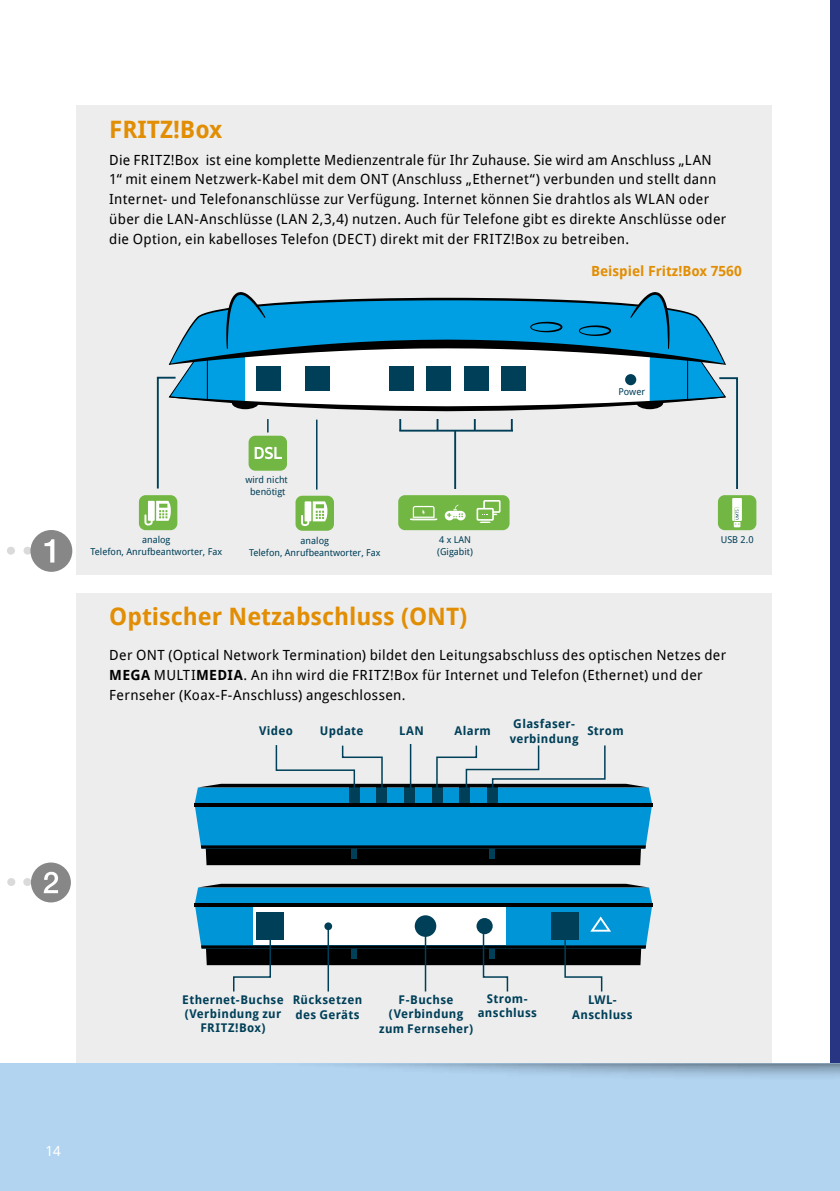
<style>
.page{position:relative;width:840px;height:1191px;background:#fff}
.page>*{position:absolute;margin:0;border:0;box-sizing:border-box;transform-origin:0 0}
.t1{font:700 24px "Droid Sans";color:#e28e04}
.t2{font:14px/19.8px "Droid Sans";letter-spacing:.02em;color:#000}
.t3{font:700 14px "Droid Sans";color:#e28e04}
.t4{font:14px "Droid Sans";color:#fff}
.t5{font:700 12px/14.4px "Droid Sans";letter-spacing:.03em;color:#003f58;text-align:center}
.t6{font:9.4px/11.4px "Droid Sans";color:#003f58;text-align:center}
.s1{font-weight:700}
</style>
<div class="page">
<div style="left:830px;top:0;width:9px;height:1191px;background:#283583"></div>
<div style="left:76px;top:106px;width:695px;height:469px;background:#ededed"></div>
<div style="left:76px;top:593px;width:695px;height:469px;background:#ededed"></div>
<hr style="left:194px;top:903px;width:458px;height:4px;background:#000">
<hr style="left:194px;top:803px;width:458px;height:4px;background:#000">
<svg style="left:195px;top:883px;width:457px;height:109px"></svg>
<svg style="left:194px;top:744px;width:457px;height:121px"></svg>
<hr style="left:409px;top:744px;width:2px;height:48px;background:#003f58">
<div style="left:30px;top:530px;width:42px;height:42px;background:#878787;border-radius:50%"></div>
<svg style="left:7px;top:539px;width:48px;height:23px"></svg>
<svg style="left:7px;top:878px;width:24px;height:8px"></svg>
<div style="left:31px;top:862px;width:40px;height:40px;background:#878787;border-radius:50%"></div>
<svg style="left:43px;top:871px;width:15px;height:22px"></svg>
<div style="left:0;top:1063px;width:839px;height:128px;background:#b2d4f1"></div>
<div style="left:74px;top:1063px;width:765px;height:18px;background:#000;opacity:.87"></div>
<div style="left:398px;top:495px;width:111px;height:35px;background:#72b743;border-radius:7px"></div>
<svg style="left:444px;top:504px;width:21px;height:16px"></svg>
<div style="left:717px;top:495px;width:39px;height:35px;background:#72b743;border-radius:7px"></div>
<svg style="left:732px;top:498px;width:9px;height:29px"></svg>
<svg style="left:156px;top:292px;width:582px;height:198px"></svg>
<div style="left:483px;top:500px;width:17px;height:13px;border:2px solid #fff"></div>
<div style="left:477px;top:509px;width:15px;height:11px;background:#72b743"></div>
<div style="left:476px;top:508px;width:17px;height:13px;border:2px solid #fff"></div>
<svg style="left:479px;top:521px;width:11px;height:2px"></svg>
<svg style="left:482px;top:513px;width:15px;height:2px"></svg>
<svg style="left:410px;top:506px;width:27px;height:14px"></svg>
<div style="left:139px;top:495px;width:38px;height:35px;background:#72b743;border-radius:7px"></div>
<svg style="left:144px;top:501px;width:27px;height:24px"></svg>
<div style="left:295px;top:496px;width:39px;height:35px;background:#72b743;border-radius:7px"></div>
<svg style="left:301px;top:501px;width:26px;height:25px"></svg>
<hr style="left:316px;top:419px;width:1px;height:70px;background:#003f58">
<h1 class="t1" style="left:109px;top:112px;width:115px">FRITZ!Box</h1>
<p class="t2" style="left:109px;top:149px;width:618px">Die FRITZ!Box ist eine komplette Medienzentrale für Ihr Zuhause. Sie wird am Anschluss „LAN 1“ mit einem Netzwerk-Kabel mit dem ONT (Anschluss „Ethernet“) verbunden und stellt dann Internet- und Telefonanschlüsse zur Verfügung. Internet können Sie drahtlos als WLAN oder über die LAN-Anschlüsse (LAN 2,3,4) nutzen. Auch für Telefone gibt es direkte Anschlüsse oder die Option, ein kabelloses Telefon (DECT) direkt mit der FRITZ!Box zu betreiben.</p>
<p class="t3" style="left:590px;top:260px;width:152px">Beispiel Fritz!Box 7560</p>
<p class="t6" style="left:245px;top:474px;width:44px">wird nicht benötigt</p>
<p class="t6" style="left:618px;top:386px;width:28px">Power</p>
<p class="t6" style="left:90px;top:534px;width:133px">analog<br>Telefon, Anrufbeantworter, Fax</p>
<p class="t6" style="left:300px;top:535px;width:30px">analog</p>
<p class="t6" style="left:720px;top:534px;width:34px">USB 2.0</p>
<p class="t6" style="left:437px;top:534px;width:37px;text-align:left">4 x LAN (Gigabit)</p>
<p class="t6" style="left:249px;top:546px;width:133px">Telefon, Anrufbeantworter, Fax</p>
<h1 class="t1" style="left:109px;top:599px;width:359px">Optischer Netzabschluss (ONT)</h1>
<p class="t2" style="left:109px;top:644px;width:618px">Der ONT (Optical Network Termination) bildet den Leitungsabschluss des optischen Netzes der<br><span class="s1">MEGA</span> MULTI<span class="s1">MEDIA</span>. An ihn wird die FRITZ!Box für Internet und Telefon (Ethernet) und der<br>Fernseher (Koax-F-Anschluss) angeschlossen.</p>
<p class="t5" style="left:259px;top:723px;width:36px">Video</p>
<p class="t5" style="left:319px;top:723px;width:45px">Update</p>
<p class="t5" style="left:399px;top:723px;width:26px">LAN</p>
<p class="t5" style="left:454px;top:723px;width:38px">Alarm</p>
<p class="t5" style="left:509px;top:716px;width:70px">Glasfaser&shy;verbindung</p>
<p class="t5" style="left:587px;top:723px;width:38px">Strom</p>
<p class="t4" style="left:45px;top:1141px;width:17px">14</p>
<p class="t5" style="left:182px;top:991px;width:103px">Ethernet-Buchse (Verbindung zur<br>FRITZ!Box)</p>
<p class="t5" style="left:379px;top:992px;width:95px">F-Buchse (Verbindung zum Fernseher)</p>
<p class="t5" style="left:477px;top:991px;width:61px">Strom‑ anschluss</p>
<p class="t5" style="left:572px;top:992px;width:62px">LWL-<br>Anschluss</p>
<p class="t5" style="left:292px;top:992px;width:71px;text-align:left">Rücksetzen des Geräts</p>
</div>
